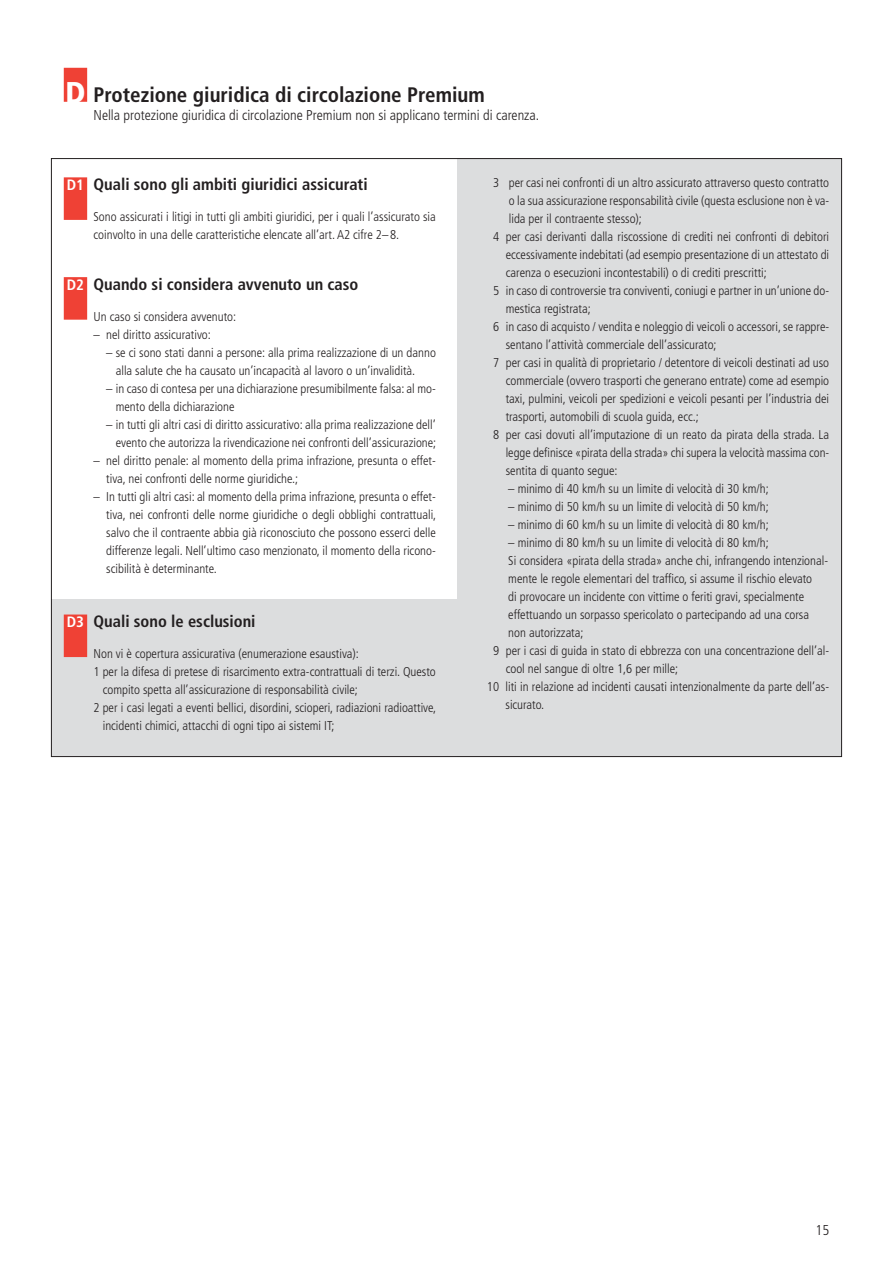
<style>
.page{position:relative;width:893px;height:1263px;background:#fff}
.page>*{position:absolute;margin:0;border:0;box-sizing:border-box;transform-origin:0 0}
.t1{font:700 condensed 21px "Frutiger LT Std";color:#231f20}
.t2{font:700 condensed 16.5px "Frutiger LT Std";color:#231f20}
.t3{font:300 condensed 14.25px "Frutiger LT Std";color:#231f20}
.t4{font:300 condensed 12.75px/18px "Frutiger LT Std";color:#231f20}
.s1{font-weight:900;font-size:30px;color:#fff}
.s2{font-size:15px;color:#fff}
</style>
<div class="page">
<div style="left:52px;top:600px;width:405px;height:156px;background:#dcddde"></div>
<div style="left:457px;top:159px;width:384px;height:598px;background:#dcddde"></div>
<div style="left:64px;top:68px;width:23px;height:34px;background:#ef4135"></div>
<div style="left:64px;top:177px;width:23px;height:43px;background:#ef4135"></div>
<div style="left:64px;top:277px;width:23px;height:43px;background:#ef4135"></div>
<div style="left:64px;top:614px;width:23px;height:43px;background:#ef4135"></div>
<h1 class="t1" style="left:65px;top:82px;width:421px"><span class="s1">D</span> Protezione giuridica di circolazione Premium</h1>
<p class="t3" style="left:94px;top:107px;width:447px">Nella protezione giuridica di circolazione Premium non si applicano termini di carenza.</p>
<p class="t2" style="left:67px;top:175px;width:302px"><span class="s2">D1</span> Quali sono gli ambiti giuridici assicurati</p>
<p class="t4" style="left:94px;top:208px;width:344px">Sono assicurati i litigi in tutti gli ambiti giuridici, per i quali l’assicurato sia coinvolto in una delle caratteristiche elencate all’art. A2 cifre 2– 8.</p>
<p class="t2" style="left:67px;top:274px;width:293px"><span class="s2">D2</span> Quando si considera avvenuto un caso</p>
<p class="t4" style="left:94px;top:307px;width:144px">Un caso si considera avvenuto:</p>
<p class="t4" style="left:94px;top:325px;width:119px">– nel diritto assicurativo:</p>
<p class="t4" style="left:116px;top:343px;width:322px;text-indent:-9px">– se ci sono stati danni a persone: alla prima realizzazione di un danno alla salute che ha causato un’incapacità al lavoro o un’invalidità.</p>
<p class="t4" style="left:116px;top:379px;width:322px;text-indent:-9px">– in caso di contesa per una dichiarazione presumibilmente falsa: al mo&shy;mento della dichiarazione</p>
<p class="t4" style="left:106px;top:415px;width:332px;text-align:right">– in tutti gli altri casi di diritto assicurativo: alla prima realizzazione dell’ evento che autorizza la rivendicazione nei confronti dell’assicurazione;</p>
<p class="t4" style="left:106px;top:451px;width:331px;text-indent:-13px">– nel diritto penale: al momento della prima infrazione, presunta o effet&shy;tiva, nei confronti delle norme giuridiche.;</p>
<p class="t4" style="left:106px;top:487px;width:331px;text-align:justify;text-indent:-13px">– In tutti gli altri casi: al momento della prima infrazione, presunta o effet&shy;tiva, nei confronti delle norme giuridiche o degli obblighi contrattuali, salvo che il contraente abbia già riconosciuto che possono esserci delle differenze legali. Nell’ultimo caso menzionato, il momento della ricono&shy;scibilità è determinante.</p>
<p class="t2" style="left:67px;top:612px;width:190px"><span class="s2">D3</span> Quali sono le esclusioni</p>
<p class="t4" style="left:94px;top:645px;width:267px">Non vi è copertura assicurativa (enumerazione esaustiva):</p>
<p class="t4" style="left:94px;top:663px;width:344px">1 per la difesa di pretese di risarcimento extra-contrattuali di terzi. Questo</p>
<p class="t4" style="left:103px;top:681px;width:257px">compito spetta all’assicurazione di responsabilità civile;</p>
<p class="t4" style="left:94px;top:699px;width:344px">2 per i casi legati a eventi bellici, disordini, scioperi, radiazioni radioattive,</p>
<p class="t4" style="left:103px;top:717px;width:233px">incidenti chimici, attacchi di ogni tipo ai sistemi IT;</p>
<p class="t4" style="left:493px;top:174px;width:337px">3 per casi nei confronti di un altro assicurato attraverso questo contratto</p>
<p class="t4" style="left:509px;top:192px;width:322px">o la sua assicurazione responsabilità civile (questa esclusione non è va-</p>
<p class="t4" style="left:509px;top:210px;width:135px">lida per il contraente stesso);</p>
<p class="t4" style="left:493px;top:228px;width:337px">4 per casi derivanti dalla riscossione di crediti nei confronti di debitori</p>
<p class="t4" style="left:506px;top:246px;width:325px">eccessivamente indebitati (ad esempio presentazione di un attestato di</p>
<p class="t4" style="left:506px;top:264px;width:263px">carenza o esecuzioni incontestabili) o di crediti prescritti;</p>
<p class="t4" style="left:493px;top:282px;width:337px">5 in caso di controversie tra conviventi, coniugi e partner in un’unione do-</p>
<p class="t4" style="left:506px;top:300px;width:87px">mestica registrata;</p>
<p class="t4" style="left:493px;top:318px;width:337px">6 in caso di acquisto / vendita e noleggio di veicoli o accessori, se rappre-</p>
<p class="t4" style="left:506px;top:336px;width:212px">sentano l’attività commerciale dell’assicurato;</p>
<p class="t4" style="left:493px;top:354px;width:337px">7 per casi in qualità di proprietario / detentore di veicoli destinati ad uso</p>
<p class="t4" style="left:506px;top:372px;width:325px">commerciale (ovvero trasporti che generano entrate) come ad esempio</p>
<p class="t4" style="left:506px;top:390px;width:325px">taxi, pulmini, veicoli per spedizioni e veicoli pesanti per l’industria dei</p>
<p class="t4" style="left:506px;top:408px;width:195px">trasporti, automobili di scuola guida, ecc.;</p>
<p class="t4" style="left:493px;top:426px;width:337px">8 per casi dovuti all’imputazione di un reato da pirata della strada. La</p>
<p class="t4" style="left:506px;top:444px;width:325px">legge definisce «pirata della strada» chi supera la velocità massima con-</p>
<p class="t4" style="left:506px;top:462px;width:113px">sentita di quanto segue:</p>
<p class="t4" style="left:508px;top:480px;width:262px">– minimo di 40 km/h su un limite di velocità di 30 km/h;</p>
<p class="t4" style="left:508px;top:498px;width:262px">– minimo di 50 km/h su un limite di velocità di 50 km/h;</p>
<p class="t4" style="left:508px;top:516px;width:262px">– minimo di 60 km/h su un limite di velocità di 80 km/h;</p>
<p class="t4" style="left:508px;top:534px;width:262px">– minimo di 80 km/h su un limite di velocità di 80 km/h;</p>
<p class="t4" style="left:508px;top:552px;width:321px">Si considera «pirata della strada» anche chi, infrangendo intenzional-</p>
<p class="t4" style="left:508px;top:570px;width:305px">mente le regole elementari del traffico, si assume il rischio elevato</p>
<p class="t4" style="left:508px;top:588px;width:297px">di provocare un incidente con vittime o feriti gravi, specialmente</p>
<p class="t4" style="left:508px;top:606px;width:302px">effettuando un sorpasso spericolato o partecipando ad una corsa</p>
<p class="t4" style="left:508px;top:624px;width:77px">non autorizzata;</p>
<p class="t4" style="left:493px;top:642px;width:337px">9 per i casi di guida in stato di ebbrezza con una concentrazione dell’al-</p>
<p class="t4" style="left:506px;top:660px;width:174px">cool nel sangue di oltre 1,6 per mille;</p>
<p class="t4" style="left:487px;top:678px;width:344px">10 liti in relazione ad incidenti causati intenzionalmente da parte dell’as-</p>
<p class="t4" style="left:505px;top:696px;width:40px">sicurato.</p>
<p class="t3" style="left:815px;top:1222px;width:15px">15</p>
</div>
